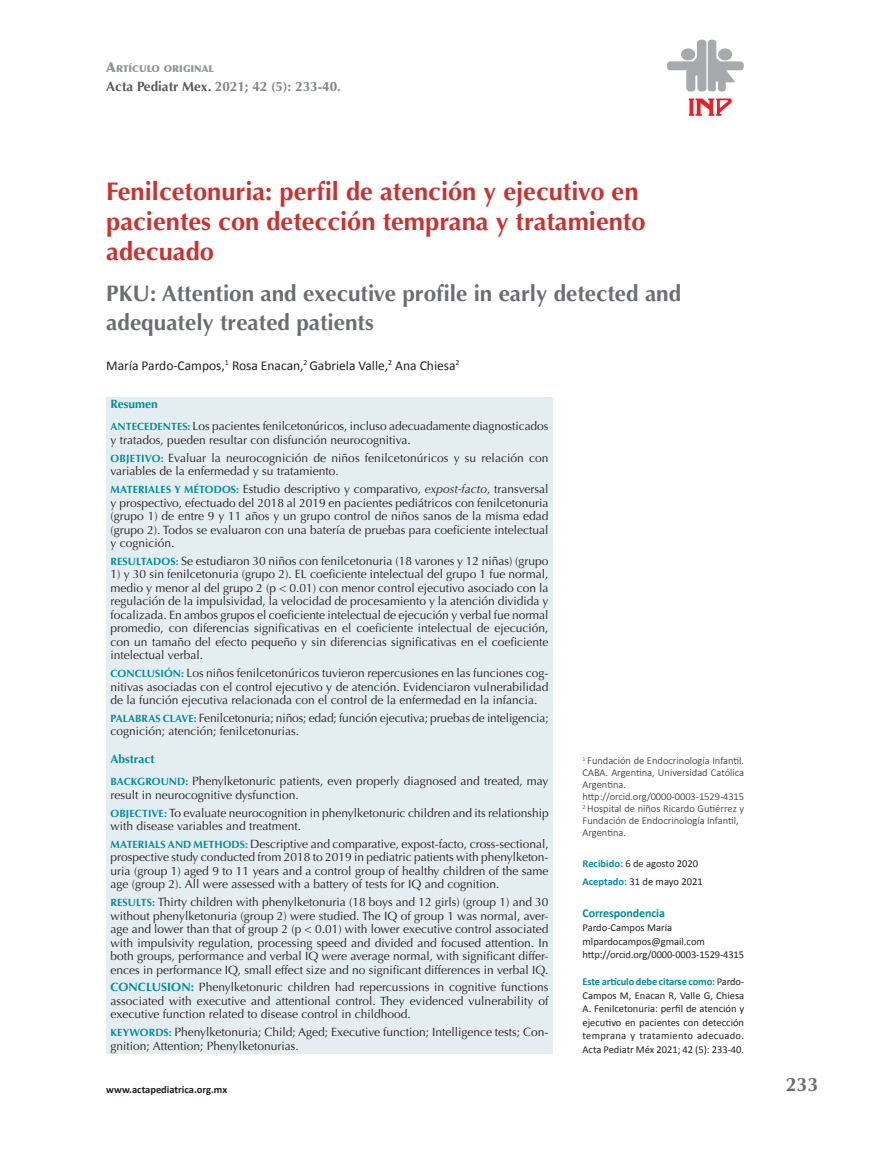
<style>
.page{position:relative;width:893px;height:1149px;background:#fff}
.page>*{position:absolute;margin:0;border:0;box-sizing:border-box;transform-origin:0 0}
.t1{font:700 25.5px/30px "Optima";color:#d22e2e}
.t2{font:700 22.5px/28.5px "Optima";color:#6c6d70}
.t3{font:700 19.5px "Optima";color:#6c6d70}
.t4{font:13.5px "Calibri";color:#231f20}
.t5{font:700 13.5px "Optima";color:#808285}
.t6{font:12px/13.5px "Optima";color:#231f20}
.t7{font:700 12px "Calibri";letter-spacing:-.01em;color:#008b9a}
.t8{font:10.5px/13.5px "Calibri";color:#231f20}
.t9{font:300 10.5px/12px "Calibri";color:#231f20}
.t10{font:700 10.5px "Calibri";color:#231f20}
.t11{font:900 9.45px "Optima";color:#939598}
.s1{font-size:13.5px}
.s2{color:#57585a}
.s3{font-weight:700;color:#008b9a}
.s4{font-weight:700;font-size:10.5px;color:#008b9a}
.s5{font-style:italic}
</style>
<div class="page">
<svg style="left:689px;top:98px;width:43px;height:18px"></svg>
<svg style="left:667px;top:39px;width:77px;height:53px"></svg>
<div style="left:718px;top:48px;width:14px;height:12px;background:#a8a9ad;border-radius:50%"></div>
<div style="left:106px;top:397px;width:447px;height:656px;background:#e4eef0"></div>
<p class="t11" style="left:106px;top:62px;width:109px"><span class="s1">A</span>RTÍCULO ORIGINAL</p>
<p class="t5" style="left:106px;top:78px;width:236px"><span class="s2">Acta Pediatr Mex.</span> 2021; 42 (5): 233-40.</p>
<h1 class="t1" style="left:106px;top:176px;width:541px">Fenilcetonuria: perfil de atención y ejecutivo en pacientes con detección temprana y tratamiento adecuado</h1>
<h2 class="t2" style="left:106px;top:279px;width:576px">PKU: Attention and executive profile in early detected and adequately treated patients</h2>
<p class="t4" style="left:106px;top:356px;width:355px">María Pardo-Campos,<sup>1</sup> Rosa Enacan,<sup>2</sup> Gabriela Valle,<sup>2</sup> Ana Chiesa<sup>2</sup></p>
<p class="t6" style="left:111px;top:393px;width:439px;line-height:22px"><span class="s3">Resumen<br></span><span class="s4">ANTECEDENTES:</span> Los pacientes fenilcetonúricos, incluso adecuadamente diagnosticados</p>
<p class="t6" style="left:111px;top:431px;width:440px;line-height:17.7px">y tratados, pueden resultar con disfunción neurocognitiva.<br><span class="s4">OBJETIVO:</span> Evaluar la neurocognición de niños fenilcetonúricos y su relación con</p>
<p class="t6" style="left:111px;top:462px;width:439px;line-height:17.7px">variables de la enfermedad y su tratamiento.<br><span class="s4">MATERIALES Y MÉTODOS:</span> Estudio descriptivo y comparativo, <span class="s5">expost-facto</span>, transversal</p>
<p class="t6" style="left:111px;top:495px;width:439px;text-align:justify">y prospectivo, efectuado del 2018 al 2019 en pacientes pediátricos con fenilcetonuria (grupo 1) de entre 9 y 11 años y un grupo control de niños sanos de la misma edad (grupo 2). Todos se evaluaron con una batería de pruebas para coeficiente intelectual y cognición.</p>
<p class="t6" style="left:111px;top:554px;width:439px"><span class="s4">RESULTADOS:</span> Se estudiaron 30 niños con fenilcetonuria (18 varones y 12 niñas) (grupo</p>
<p class="t6" style="left:111px;top:567px;width:439px;text-align:justify">1) y 30 sin fenilcetonuria (grupo 2). EL coeficiente intelectual del grupo 1 fue normal, medio y menor al del grupo 2 (p &lt; 0.01) con menor control ejecutivo asociado con la regulación de la impulsividad, la velocidad de procesamiento y la atención dividida y focalizada. En ambos grupos el coeficiente intelectual de ejecución y verbal fue normal promedio, con diferencias significativas en el coeficiente intelectual de ejecución, con un tamaño del efecto pequeño y sin diferencias significativas en el coeficiente intelectual verbal.</p>
<p class="t6" style="left:111px;top:666px;width:439px;text-align:justify"><span class="s4">CONCLUSIÓN:</span> Los niños fenilcetonúricos tuvieron repercusiones en las funciones cog&shy;nitivas asociadas con el control ejecutivo y de atención. Evidenciaron vulnerabilidad de la función ejecutiva relacionada con el control de la enfermedad en la infancia.</p>
<p class="t6" style="left:111px;top:711px;width:440px"><span class="s4">PALABRAS CLAVE:</span> Fenilcetonuria; niños; edad; función ejecutiva; pruebas de inteligencia; cognición; atención; fenilcetonurias.</p>
<p class="t6" style="left:111px;top:748px;width:439px;line-height:22px"><span class="s3">Abstract<br></span><span class="s4">BACKGROUND:</span> Phenylketonuric patients, even properly diagnosed and treated, may</p>
<p class="t6" style="left:111px;top:785px;width:440px;line-height:17.7px">result in neurocognitive dysfunction.<br><span class="s4">OBJECTIVE:</span> To evaluate neurocognition in phenylketonuric children and its relationship</p>
<p class="t6" style="left:111px;top:817px;width:440px;line-height:17.7px">with disease variables and treatment.<br><span class="s4">MATERIALS AND METHODS:</span> Descriptive and comparative, expost-facto, cross-sectional,</p>
<p class="t6" style="left:111px;top:850px;width:439px;text-align:justify">prospective study conducted from 2018 to 2019 in pediatric patients with phenylketon&shy;uria (group 1) aged 9 to 11 years and a control group of healthy children of the same age (group 2). All were assessed with a battery of tests for IQ and cognition.</p>
<p class="t6" style="left:111px;top:895px;width:439px;text-align:justify"><span class="s4">RESULTS:</span> Thirty children with phenylketonuria (18 boys and 12 girls) (group 1) and 30 without phenylketonuria (group 2) were studied. The IQ of group 1 was normal, aver&shy;age and lower than that of group 2 (p &lt; 0.01) with lower executive control associated with impulsivity regulation, processing speed and divided and focused attention. In both groups, performance and verbal IQ were average normal, with significant differ&shy;ences in performance IQ, small effect size and no significant differences in verbal IQ.</p>
<p class="t6" style="left:111px;top:980px;width:439px;text-align:justify"><span class="s3">CONCLUSION:</span> Phenylketonuric children had repercussions in cognitive functions associated with executive and attentional control. They evidenced vulnerability of executive function related to disease control in childhood.</p>
<p class="t6" style="left:111px;top:1025px;width:439px"><span class="s4">KEYWORDS:</span> Phenylketonuria; Child; Aged; Executive function; Intelligence tests; Con&shy;gnition; Attention; Phenylketonurias.</p>
<p class="t9" style="left:583px;top:754px;width:163px"><sup>1</sup> Fundación de Endocrinología Infantil.<br>CABA. Argentina, Universidad Católica<br>Argentina. http://orcid.org/0000-0003-1529-4315<br><sup>2</sup> Hospital de niños Ricardo Gutiérrez y<br>Fundación de Endocrinología Infantil,<br>Argentina.</p>
<p class="t8" style="left:583px;top:854px;width:122px;line-height:18px"><span class="s3">Recibido:</span> 6 de agosto 2020<br><span class="s3">Aceptado:</span> 31 de mayo 2021</p>
<p class="t7" style="left:583px;top:904px;width:84px">Correspondencia</p>
<p class="t8" style="left:583px;top:920px;width:163px">Pardo-Campos María mlpardocampos@gmail.com http://orcid.org/0000-0003-1529-4315</p>
<p class="t8" style="left:583px;top:974px;width:163px;text-align:justify"><span class="s3">Este artículo debe citarse como:</span> Pardo-Campos M, Enacan R, Valle G, Chiesa A. Fenilcetonuria: perfil de atención y ejecutivo en pacientes con detección temprana y tratamiento adecuado.<br>Acta Pediatr Méx 2021; 42 (5): 233-40.</p>
<p class="t10" style="left:106px;top:1081px;width:122px">www.actapediatrica.org.mx</p>
<h3 class="t3" style="left:786px;top:1072px;width:34px">233</h3>
</div>
